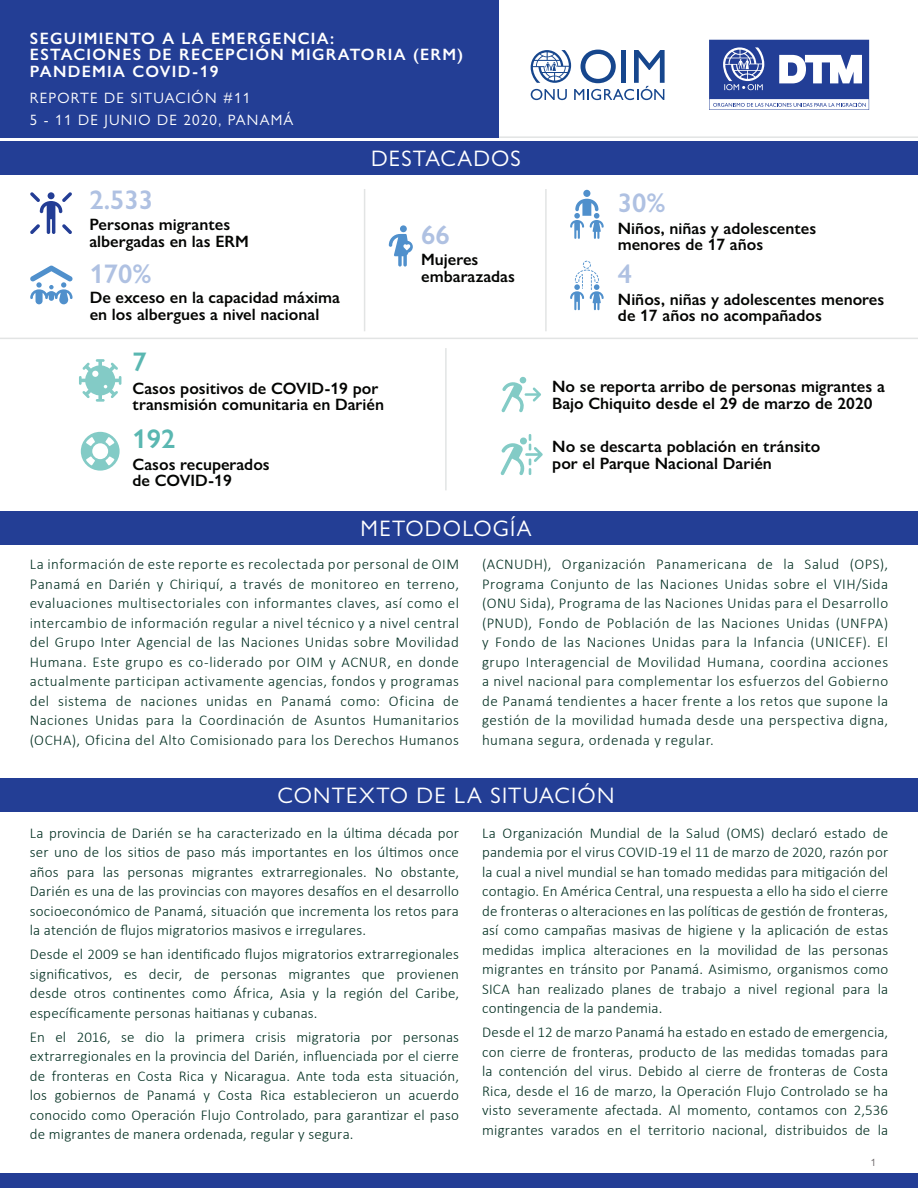
<style>
.page{position:relative;width:918px;height:1188px;background:#fff}
.page>*{position:absolute;margin:0;border:0;box-sizing:border-box;transform-origin:0 0}
.t1{font:600 27px "Gill Sans Nova";color:#afc1e2}
.t2{font:600 27px "Gill Sans Nova";color:#5ab7b1}
.t3{font:22.5px "Gill Sans Nova";letter-spacing:.055em;color:#fff}
.t4{font:22.5px "Gill Sans Nova";letter-spacing:.015em;color:#fff}
.t5{font:22.5px "Gill Sans Nova";letter-spacing:.05em;color:#fff}
.t6{font:600 16.5px/16.5px "Gill Sans Nova";color:#040503}
.t7{font:600 16.5px/16.5px "Gill Sans Nova";letter-spacing:.08em;color:#fff}
.t8{font:300 15px/19.5px "Calibri";letter-spacing:.015em;color:#002e20;text-align:justify}
.t9{font:15px/22.5px "Gill Sans Nova";letter-spacing:.08em;color:#fff}
.t10{font:10.5px "Gill Sans Nova";color:#696567}
</style>
<div class="page">
<svg style="left:531px;top:50px;width:134px;height:50px"></svg>
<hr style="left:399px;top:136px;width:519px;height:2px;background:#e2e4e4">
<svg style="left:709px;top:40px;width:160px;height:70px"></svg>
<div style="left:0;top:0;width:499px;height:138px;background:#233e95"></div>
<div style="left:0;top:1173px;width:918px;height:15px;background:#233d95"></div>
<div style="left:0;top:141px;width:918px;height:34px;background:#233e95"></div>
<div style="left:0;top:778px;width:918px;height:34px;background:#233e95"></div>
<div style="left:0;top:511px;width:918px;height:34px;background:#233e95"></div>
<hr style="left:0;top:338px;width:918px;height:1px;background:#e2e4e4">
<svg style="left:389px;top:234px;width:24px;height:33px"></svg>
<div style="left:400px;top:225px;width:7px;height:7px;background:#5090cc;border-radius:50%"></div>
<div style="left:583px;top:190px;width:7px;height:7px;background:#5090cc;border-radius:50%"></div>
<svg style="left:570px;top:199px;width:34px;height:40px"></svg>
<svg style="left:570px;top:261px;width:34px;height:49px"></svg>
<svg style="left:79px;top:359px;width:42px;height:43px"></svg>
<svg style="left:81px;top:432px;width:39px;height:39px"></svg>
<svg style="left:501px;top:376px;width:40px;height:36px"></svg>
<svg style="left:500px;top:434px;width:43px;height:41px"></svg>
<svg style="left:30px;top:192px;width:42px;height:42px"></svg>
<div style="left:48px;top:192px;width:7px;height:7px;background:#233d95;border-radius:50%"></div>
<svg style="left:30px;top:265px;width:43px;height:39px"></svg>
<hr style="left:364px;top:189px;width:1px;height:142px;background:#e2e4e4">
<hr style="left:445px;top:348px;width:2px;height:142px;background:#e2e4e4">
<hr style="left:545px;top:189px;width:2px;height:142px;background:#e2e4e4">
<p class="t7" style="left:30px;top:30px;width:435px">SEGUIMIENTO A LA EMERGENCIA:<br>ESTACIONES DE RECEPCIÓN MIGRATORIA (ERM)<br>PANDEMIA COVID-19</p>
<p class="t9" style="left:30px;top:86px;width:265px">REPORTE DE SITUACIÓN #11<br>5 - 11 DE JUNIO DE 2020, PANAMÁ</p>
<h2 class="t5" style="left:371px;top:145px;width:151px">DESTACADOS</h2>
<h2 class="t4" style="left:383px;top:145px;width:154px">BACKGROUND</h2>
<h1 class="t1" style="left:89px;top:183px;width:65px">2.533</h1>
<h1 class="t1" style="left:618px;top:186px;width:49px">30%</h1>
<p class="t6" style="left:89px;top:216px;width:161px">Personas migrantes albergadas en las ERM</p>
<h1 class="t1" style="left:421px;top:218px;width:30px">66</h1>
<p class="t6" style="left:618px;top:220px;width:200px">Niños, niñas y adolescentes menores de 17 años</p>
<h1 class="t1" style="left:90px;top:257px;width:64px">170%</h1>
<p class="t6" style="left:421px;top:251px;width:95px">Mujeres embarazadas</p>
<h1 class="t1" style="left:618px;top:257px;width:16px">4</h1>
<p class="t6" style="left:90px;top:289px;width:252px">De exceso en la capacidad máxima en los albergues a nivel nacional</p>
<p class="t6" style="left:618px;top:291px;width:268px">Niños, niñas y adolescentes menores de 17 años no acompañados</p>
<h1 class="t2" style="left:133px;top:346px;width:16px">7</h1>
<p class="t6" style="left:133px;top:380px;width:253px">Casos positivos de COVID-19 por transmisión comunitaria en Darién</p>
<h1 class="t2" style="left:133px;top:422px;width:44px">192</h1>
<p class="t6" style="left:133px;top:456px;width:139px">Casos recuperados de COVID-19</p>
<h2 class="t3" style="left:361px;top:515px;width:172px">METODOLOGÍA</h2>
<h2 class="t4" style="left:383px;top:515px;width:154px">BACKGROUND</h2>
<p class="t6" style="left:552px;top:378px;width:334px">No se reporta arribo de personas migrantes a<br>Bajo Chiquito desde el 29 de marzo de 2020</p>
<p class="t6" style="left:552px;top:438px;width:270px">No se descarta población en tránsito por el Parque Nacional Darién</p>
<p class="t8" style="left:30px;top:554px;width:431px">La información de este reporte es recolectada por personal de OIM Panamá en Darién y Chiriquí, a través de monitoreo en terreno, evaluaciones multisectoriales con informantes claves, así como el intercambio de información regular a nivel técnico y a nivel central del Grupo Inter Agencial de las Naciones Unidas sobre Movilidad Humana. Este grupo es co-liderado por OIM y ACNUR, en donde actualmente participan activamente agencias, fondos y programas del sistema de naciones unidas en Panamá como: Oficina de Naciones Unidas para la Coordinación de Asuntos Humanitarios (OCHA), Oficina del Alto Comisionado para los Derechos Humanos</p>
<p class="t8" style="left:482px;top:554px;width:408px">(ACNUDH), Organización Panamericana de la Salud (OPS), Programa Conjunto de las Naciones Unidas sobre el VIH/Sida (ONU Sida), Programa de las Naciones Unidas para el Desarrollo (PNUD), Fondo de Población de las Naciones Unidas (UNFPA) y Fondo de las Naciones Unidas para la Infancia (UNICEF). El grupo Interagencial de Movilidad Humana, coordina acciones a nivel nacional para complementar los esfuerzos del Gobierno de Panamá tendientes a hacer frente a los retos que supone la gestión de la movilidad humada desde una perspectiva digna, humana segura, ordenada y regular.</p>
<h2 class="t3" style="left:278px;top:782px;width:338px">CONTEXTO DE LA SITUACIÓN</h2>
<h2 class="t4" style="left:383px;top:782px;width:154px">BACKGROUND</h2>
<p class="t8" style="left:30px;top:823px;width:431px">La provincia de Darién se ha caracterizado en la última década por ser uno de los sitios de paso más importantes en los últimos once años para las personas migrantes extrarregionales. No obstante, Darién es una de las provincias con mayores desafíos en el desarrollo socioeconómico de Panamá, situación que incrementa los retos para la atención de flujos migratorios masivos e irregulares.</p>
<p class="t8" style="left:30px;top:944px;width:431px">Desde el 2009 se han identificado flujos migratorios extrarregionales significativos, es decir, de personas migrantes que provienen desde otros continentes como África, Asia y la región del Caribe, específicamente personas haitianas y cubanas.</p>
<p class="t8" style="left:30px;top:1027px;width:431px">En el 2016, se dio la primera crisis migratoria por personas extrarregionales en la provincia del Darién, influenciada por el cierre de fronteras en Costa Rica y Nicaragua. Ante toda esta situación, los gobiernos de Panamá y Costa Rica establecieron un acuerdo conocido como Operación Flujo Controlado, para garantizar el paso de migrantes de manera ordenada, regular y segura.</p>
<p class="t8" style="left:482px;top:823px;width:408px">La Organización Mundial de la Salud (OMS) declaró estado de pandemia por el virus COVID-19 el 11 de marzo de 2020, razón por la cual a nivel mundial se han tomado medidas para mitigación del contagio. En América Central, una respuesta a ello ha sido el cierre de fronteras o alteraciones en las políticas de gestión de fronteras, así como campañas masivas de higiene y la aplicación de estas medidas implica alteraciones en la movilidad de las personas migrantes en tránsito por Panamá. Asimismo, organismos como SICA han realizado planes de trabajo a nivel regional para la contingencia de la pandemia.</p>
<p class="t8" style="left:482px;top:1022px;width:408px">Desde el 12 de marzo Panamá ha estado en estado de emergencia, con cierre de fronteras, producto de las medidas tomadas para la contención del virus. Debido al cierre de fronteras de Costa Rica, desde el 16 de marzo, la Operación Flujo Controlado se ha visto severamente afectada. Al momento, contamos con 2,536 migrantes varados en el territorio nacional, distribuidos de la</p>
<p class="t10" style="left:871px;top:1156px;width:7px">1</p>
</div>
